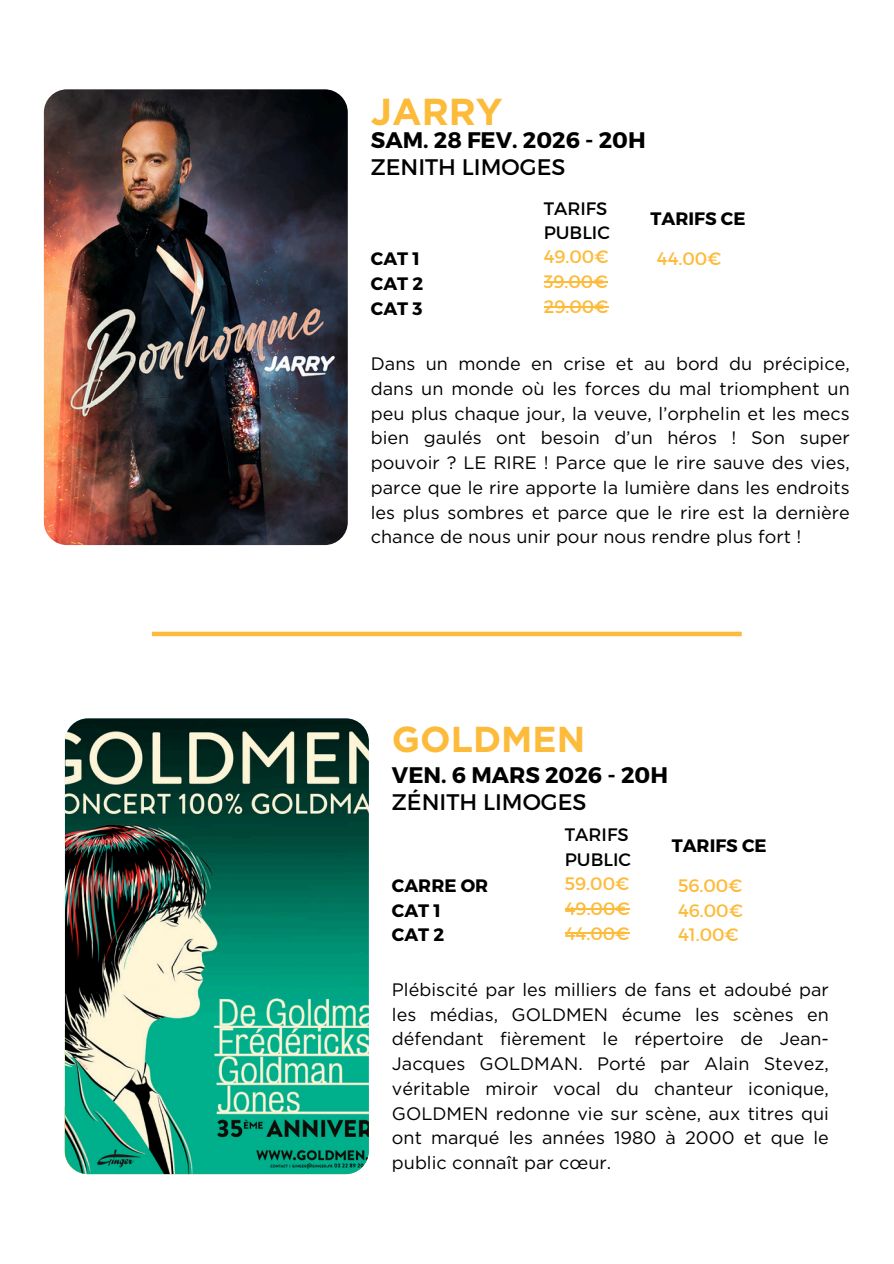
<style>
.page{position:relative;width:894px;height:1264px;background:#fff}
.page>*{position:absolute;margin:0;border:0;box-sizing:border-box;transform-origin:0 0}
.t1{font:700 37.5px "Gotham";color:#fdbb3b}
.t2{font:700 36px "Gotham";color:#fdbb3b}
.t3{font:700 22.5px "Montserrat";color:#000}
.t4{font:22.5px "Montserrat";color:#000}
.t5{font:18px/24.8px "Gotham";color:#000;text-align:justify}
.t6{font:18px "Montserrat";color:#fdbb3b}
.t7{font:700 18px/24.8px "Montserrat";color:#000}
.t8{font:18px/24.8px "Montserrat";color:#000}
</style>
<div class="page">
<div style="left:152px;top:631px;width:589px;height:5px;background:#fdbb3b"></div>
<img style="left:44px;top:89px;width:304px;height:456px;border-radius:23px">
<img style="left:65px;top:718px;width:304px;height:456px;border-radius:23px">
<hr style="left:564px;top:908px;width:65px;height:1px;background:#fdbb3b">
<hr style="left:564px;top:932px;width:65px;height:1px;background:#fdbb3b">
<hr style="left:543px;top:281px;width:64px;height:1px;background:#fdbb3b">
<hr style="left:543px;top:306px;width:65px;height:1px;background:#fdbb3b">
<h1 class="t1" style="left:371px;top:89px;width:133px">JARRY</h1>
<h2 class="t3" style="left:371px;top:125px;width:276px">SAM. 28 FEV. 2026 - 20H</h2>
<h3 class="t4" style="left:371px;top:152px;width:196px">ZENITH LIMOGES</h3>
<p class="t8" style="left:543px;top:195px;width:68px">TARIFS<br>PUBLIC</p>
<p class="t7" style="left:371px;top:245px;width:54px">CAT 1<br>CAT 2<br>CAT 3</p>
<p class="t6" style="left:543px;top:245px;width:66px">49.00€</p>
<p class="t6" style="left:543px;top:270px;width:65px">39.00€</p>
<h4 class="t6" style="left:543px;top:295px;width:66px">29.00€</h4>
<p class="t7" style="left:650px;top:205px;width:96px">TARIFS CE</p>
<p class="t6" style="left:656px;top:247px;width:66px">44.00€</p>
<h4 class="t5" style="left:371px;top:351px;width:480px">Dans un monde en crise et au bord du précipice, dans un monde où les forces du mal triomphent un peu plus chaque jour, la veuve, l’orphelin et les mecs bien gaulés ont besoin d’un héros ! Son super pouvoir ? LE RIRE ! Parce que le rire sauve des vies, parce que le rire apporte la lumière dans les endroits les plus sombres et parce que le rire est la dernière chance de nous unir pour nous rendre plus fort !</h4>
<h4 class="t2" style="left:392px;top:717px;width:195px">GOLDMEN</h4>
<p class="t3" style="left:392px;top:760px;width:277px">VEN. 6 MARS 2026 - 20H</p>
<p class="t4" style="left:392px;top:787px;width:196px">ZÉNITH LIMOGES</p>
<h5 class="t8" style="left:564px;top:821px;width:68px">TARIFS<br>PUBLIC</h5>
<p class="t7" style="left:392px;top:872px;width:98px">CARRE OR<br>CAT 1<br>CAT 2</p>
<p class="t6" style="left:564px;top:871px;width:66px">59.00€</p>
<p class="t6" style="left:564px;top:896px;width:66px">49.00€</p>
<p class="t6" style="left:564px;top:921px;width:66px">44.00€</p>
<h4 class="t7" style="left:671px;top:831px;width:96px">TARIFS CE</h4>
<h1 class="t6" style="left:677px;top:873px;width:66px">56.00€</h1>
<h2 class="t6" style="left:677px;top:898px;width:66px">46.00€</h2>
<h3 class="t6" style="left:677px;top:923px;width:62px">41.00€</h3>
<p class="t5" style="left:392px;top:976px;width:438px">Plébiscité par les milliers de fans et adoubé par les médias, GOLDMEN écume les scènes en défendant fièrement le répertoire de Jean-Jacques GOLDMAN. Porté par Alain Stevez, véritable miroir vocal du chanteur iconique, GOLDMEN redonne vie sur scène, aux titres qui ont marqué les années 1980 à 2000 et que le public connaît par cœur.</p>
</div>
